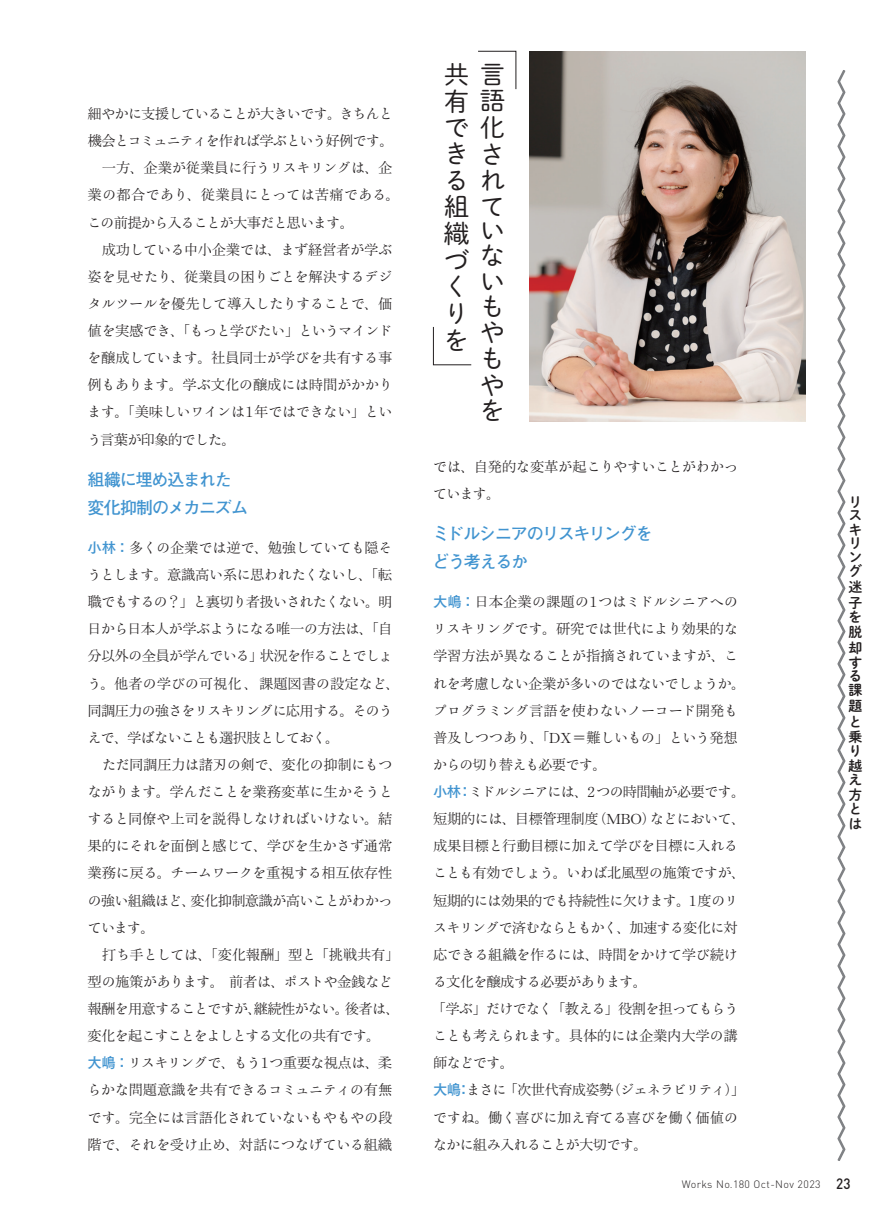
<style>
.page{position:relative;width:893px;height:1221px;background:#fff}
.page>*{position:absolute;margin:0;border:0;box-sizing:border-box;transform-origin:0 0}
.t1{font:25.5px/26.5px "Shuei M Go Std L";color:#231f20}
.t2{font:700 16.95px/27.6px "Futo Go B101 Pr 5";letter-spacing:-.07em;color:#4194d0}
.t3{font:14.4px/27.2px "Ro H Min S Kok Pr 5 N";letter-spacing:-.045em;color:#231f20}
.t4{font:13.8px/14.7px "Shuei M Go Std B";color:#231f20}
.t5{font:300 10.65px "DINOT";letter-spacing:.04em;color:#231f20}
.s1{font-family:"Tsuku Go Pro B";color:#4194d0}
.s2{font-family:"DIN Pro";font-weight:500;font-size:14.85px}
</style>
<div class="page">
<svg style="left:837px;top:70px;width:9px;height:1091px"></svg>
<img style="left:529px;top:51px;width:277px;height:370px">
<svg style="left:478px;top:51px;width:38px;height:39px"></svg>
<svg style="left:433px;top:326px;width:39px;height:39px"></svg>
<p class="t3" style="left:87px;top:101px;width:314px">細やかに支援していることが大きいです。きちんと機会とコミュニティを作れば学ぶという好例です。　一方、企業が従業員に行うリスキリングは、企業の都合であり、従業員にとっては苦痛である。この前提から入ることが大事だと思います。<br>　成功している中小企業では、まず経営者が学ぶ姿を見せたり、従業員の困りごとを解決するデジタルツールを優先して導入したりすることで、価値を実感でき、「もっと学びたい」というマインドを醸成しています。社員同士が学びを共有する事例もあります。学ぶ文化の醸成には時間がかかります。「美味しいワインは1年ではできない」という言葉が印象的でした。</p>
<p class="t2" style="left:88px;top:464px;width:162px">組織に埋め込まれた変化抑制のメカニズム</p>
<p class="t3" style="left:87px;top:535px;width:314px"><span class="s1">小林：</span>多くの企業では逆で、勉強していても隠そうとします。意識高い系に思われたくないし、「転職でもするの？」と裏切り者扱いされたくない。明日から日本人が学ぶようになる唯一の方法は、「自分以外の全員が学んでいる」状況を作ることでしょう。他者の学びの可視化、課題図書の設定など、同調圧力の強さをリスキリングに応用する。そのうえで、学ばないことも選択肢としておく。<br>　ただ同調圧力は諸刃の剣で、変化の抑制にもつながります。学んだことを業務変革に生かそうとすると同僚や上司を説得しなければいけない。結果的にそれを面倒と感じて、学びを生かさず通常業務に戻る。チームワークを重視する相互依存性の強い組織ほど、変化抑制意識が高いことがわかっています。<br>　打ち手としては、「変化報酬」型と「挑戦共有」型の施策があります。 前者は、ポストや金銭など報酬を用意することですが、継続性がない。後者は、変化を起こすことをよしとする文化の共有です。<br><span class="s1">大嶋：</span>リスキリングで、もう1つ重要な視点は、柔らかな問題意識を共有できるコミュニティの有無です。完全には言語化されていないもやもやの段階で、それを受け止め、対話につなげている組織</p>
<h1 class="t1" style="left:444px;top:60px;width:59px">共<br>有<br>で<br>き<br>る<br>組て織<br>づ<br>く<br>り<br>を</h1>
<h1 class="t1" style="left:480px;top:60px;width:26px">言語化され</h1>
<h1 class="t1" style="left:480px;top:217px;width:25px;line-height:25.7px;text-align:justify">いないもやもやを</h1>
<p class="t3" style="left:433px;top:453px;width:307px">では、自発的な変革が起こりやすいことがわかっています。</p>
<p class="t2" style="left:432px;top:518px;width:222px">ミドルシニアのリスキリングをどう考えるか</p>
<p class="t3" style="left:432px;top:589px;width:315px"><span class="s1">大嶋：</span>日本企業の課題の1つはミドルシニアへのリスキリングです。研究では世代により効果的な学習方法が異なることが指摘されていますが、これを考慮しない企業が多いのではないでしょうか。プログラミング言語を使わないノーコード開発も普及しつつあり、「DX＝難しいもの」という発想からの切り替えも必要です。<br><span class="s1">小林：</span>ミドルシニアには、2つの時間軸が必要です。短期的には、目標管理制度（MBO）などにおいて、成果目標と行動目標に加えて学びを目標に入れることも有効でしょう。いわば北風型の施策ですが、短期的には効果的でも持続性に欠けます。1度のリスキリングで済むならともかく、加速する変化に対応できる組織を作るには、時間をかけて学び続ける文化を醸成する必要があります。<br>「学ぶ」だけでなく「教える」役割を担ってもらうことも考えられます。具体的には企業内大学の講師などです。<br><span class="s1">大嶋：</span>まさに「次世代育成姿勢（ジェネラビリティ）」ですね。働く喜びに加え育てる喜びを働く価値のなかに組み入れることが大切です。</p>
<p class="t4" style="left:848px;top:495px;width:14px;line-height:12.9px">リス</p>
<p class="t4" style="left:848px;top:522px;width:15px;line-height:14px">キリング</p>
<p class="t4" style="left:848px;top:579px;width:15px;line-height:15.1px;text-align:justify">迷子を脱却す</p>
<p class="t4" style="left:848px;top:668px;width:15px;line-height:14px">る課</p>
<p class="t4" style="left:848px;top:698px;width:15px">題と乗り越え方とは</p>
<p class="t5" style="left:682px;top:1177px;width:170px">Works No.180 Oct-Nov 2023 <span class="s2">23</span></p>
</div>
